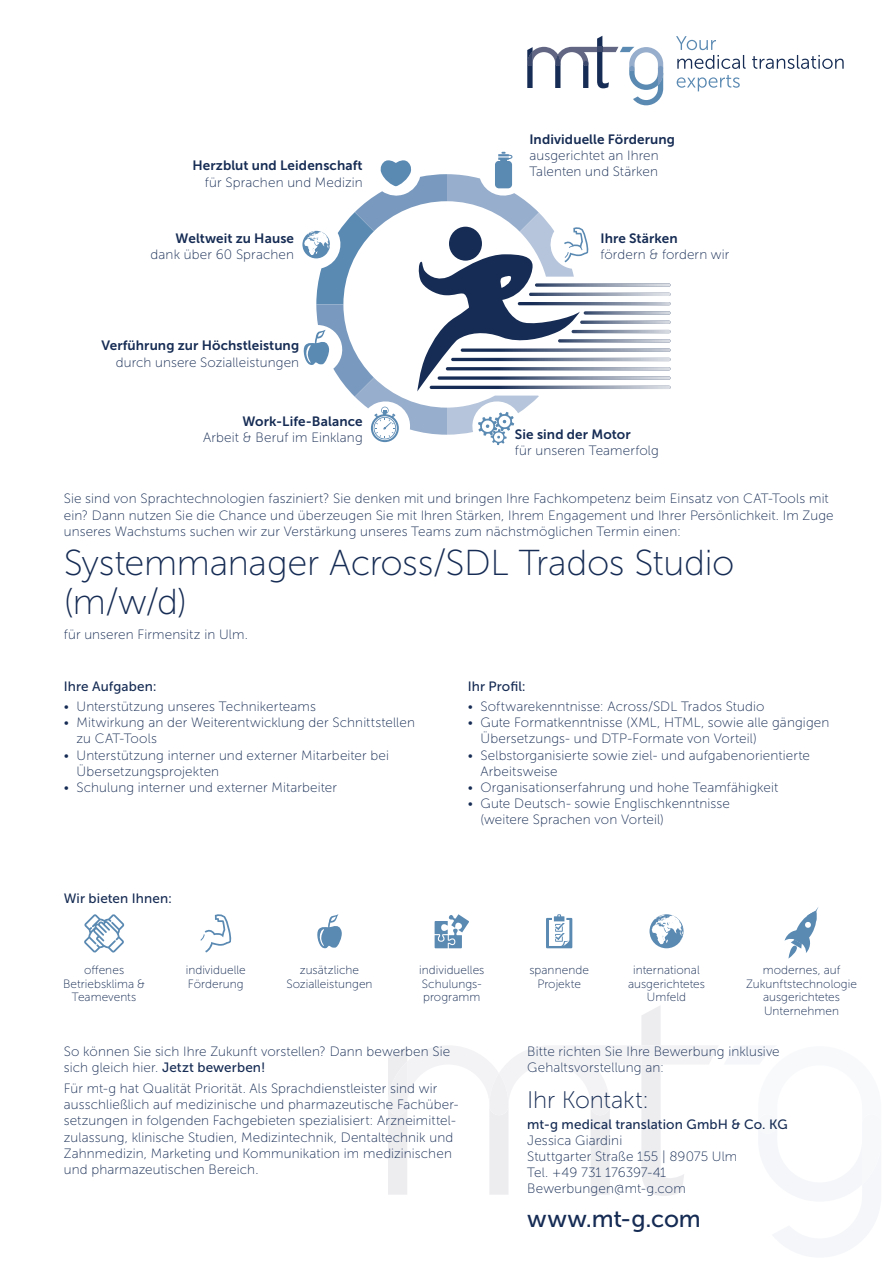
<style>
.page{position:relative;width:893px;height:1263px;background:#fff}
.page>*{position:absolute;margin:0;border:0;box-sizing:border-box;transform-origin:0 0}
.t1{font:36px/39px "Museo Sans 100";letter-spacing:-.01em;color:#162c54}
.t2{font:24px "Museo Sans 500";letter-spacing:-.005em;color:#162c54}
.t3{font:24px "Museo Sans 100";letter-spacing:-.005em;color:#162c54}
.t4{font:13.5px/16.2px "Museo Sans 100";letter-spacing:.01em;color:#162c54}
.t5{font:13.5px "Museo Sans 700";letter-spacing:.01em;color:#162c54}
.t6{font:13.5px "Museo Sans 500";letter-spacing:.01em;color:#162c54}
.t7{font:12px/13.5px "Museo Sans 100";letter-spacing:.005em;color:#162c54;text-align:center}
.s1{font-family:"Museo Sans 500"}
</style>
<div class="page">
<hr style="left:529px;top:293px;width:142px;height:3px;background:#162c54;border-radius:2px">
<svg style="left:535px;top:283px;width:136px;height:4px"></svg>
<hr style="left:518px;top:302px;width:153px;height:3px;background:#162c54;border-radius:2px">
<svg style="left:584px;top:311px;width:87px;height:4px"></svg>
<hr style="left:580px;top:321px;width:91px;height:3px;background:#162c54;border-radius:2px">
<hr style="left:572px;top:330px;width:99px;height:3px;background:#162c54;border-radius:2px">
<hr style="left:558px;top:339px;width:113px;height:3px;background:#162c54;border-radius:2px">
<svg style="left:461px;top:348px;width:210px;height:4px"></svg>
<hr style="left:451px;top:358px;width:220px;height:3px;background:#162c54;border-radius:2px">
<hr style="left:446px;top:367px;width:225px;height:3px;background:#162c54;border-radius:2px">
<svg style="left:438px;top:376px;width:233px;height:4px"></svg>
<hr style="left:430px;top:386px;width:241px;height:3px;background:#162c54;border-radius:2px">
<svg style="left:302px;top:152px;width:287px;height:293px"></svg>
<svg style="left:388px;top:1006px;width:493px;height:251px"></svg>
<svg style="left:676px;top:36px;width:70px;height:33px"></svg>
<svg style="left:752px;top:55px;width:92px;height:14px"></svg>
<svg style="left:677px;top:75px;width:63px;height:16px"></svg>
<svg style="left:527px;top:36px;width:136px;height:69px"></svg>
<div style="left:555px;top:55px;width:5px;height:11px;background:#3c486b;border-radius:3px"></div>
<svg style="left:317px;top:914px;width:25px;height:35px"></svg>
<svg style="left:200px;top:914px;width:32px;height:38px"></svg>
<svg style="left:84px;top:914px;width:40px;height:39px"></svg>
<svg style="left:650px;top:914px;width:34px;height:34px"></svg>
<svg style="left:546px;top:914px;width:26px;height:34px"></svg>
<svg style="left:435px;top:914px;width:34px;height:34px"></svg>
<svg style="left:784px;top:907px;width:35px;height:52px"></svg>
<p class="t5" style="left:192px;top:158px;width:172px">Herzblut und Leidenschaft</p>
<p class="t4" style="left:205px;top:174px;width:159px">für Sprachen und Medizin</p>
<p class="t5" style="left:176px;top:231px;width:120px">Weltweit zu Hause</p>
<p class="t4" style="left:151px;top:247px;width:145px">dank über 60 Sprachen</p>
<p class="t5" style="left:101px;top:338px;width:199px">Verführung zur Höchstleistung</p>
<p class="t4" style="left:116px;top:354px;width:185px">durch unsere Sozialleistungen</p>
<p class="t5" style="left:242px;top:414px;width:122px">Work-Life-Balance</p>
<p class="t4" style="left:203px;top:430px;width:161px">Arbeit &amp; Beruf im Einklang</p>
<p class="t5" style="left:529px;top:132px;width:147px">Individuelle Förderung</p>
<p class="t4" style="left:529px;top:148px;width:131px">ausgerichtet an Ihren<br>Talenten und Stärken</p>
<p class="t5" style="left:600px;top:231px;width:79px">Ihre Stärken</p>
<p class="t4" style="left:600px;top:247px;width:131px">fördern &amp; fordern wir</p>
<p class="t5" style="left:515px;top:427px;width:117px">Sie sind der Motor</p>
<p class="t4" style="left:515px;top:443px;width:145px">für unseren Teamerfolg</p>
<p class="t4" style="left:64px;top:491px;width:771px">Sie sind von Sprachtechnologien fasziniert? Sie denken mit und bringen Ihre Fachkompetenz beim Einsatz von CAT-Tools mit ein? Dann nutzen Sie die Chance und überzeugen Sie mit Ihren Stärken, Ihrem Engagement und Ihrer Persönlichkeit. Im Zuge unseres Wachstums suchen wir zur Verstärkung unseres Teams zum nächstmöglichen Termin einen:</p>
<h1 class="t1" style="left:64px;top:543px;width:672px">Systemmanager Across/SDL Trados Studio (m/w/d)</h1>
<p class="t4" style="left:64px;top:626px;width:186px">für unseren Firmensitz in Ulm.</p>
<p class="t6" style="left:64px;top:678px;width:94px">Ihre Aufgaben:</p>
<p class="t4" style="left:64px;top:698px;width:254px">• Unterstützung unseres Technikerteams</p>
<p class="t4" style="left:77px;top:715px;width:340px;text-indent:-13px">• Mitwirkung an der Weiterentwicklung der Schnittstellen zu CAT-Tools</p>
<p class="t4" style="left:77px;top:747px;width:314px;text-indent:-13px">• Unterstützung interner und externer Mitarbeiter bei<br>Übersetzungsprojekten</p>
<p class="t4" style="left:64px;top:779px;width:275px">• Schulung interner und externer Mitarbeiter</p>
<p class="t6" style="left:64px;top:891px;width:110px">Wir bieten Ihnen:</p>
<p class="t6" style="left:468px;top:678px;width:60px">Ihr Profil:</p>
<p class="t4" style="left:468px;top:698px;width:298px">• Softwarekenntnisse: Across/SDL Trados Studio</p>
<p class="t4" style="left:480px;top:715px;width:350px;text-indent:-13px">• Gute Formatkenntnisse (XML, HTML, sowie alle gängigen<br>Übersetzungs- und DTP-Formate von Vorteil)</p>
<p class="t4" style="left:480px;top:747px;width:331px;text-indent:-13px">• Selbstorganisierte sowie ziel- und aufgabenorientierte<br>Arbeitsweise</p>
<p class="t4" style="left:468px;top:779px;width:312px">• Organisationserfahrung und hohe Teamfähigkeit</p>
<p class="t4" style="left:480px;top:796px;width:251px;text-indent:-13px">• Gute Deutsch- sowie Englischkenntnisse (weitere Sprachen von Vorteil)</p>
<p class="t7" style="left:63px;top:963px;width:84px">offenes<br>Betriebsklima &amp;<br>Teamevents</p>
<p class="t7" style="left:186px;top:963px;width:62px;text-align:left">individuelle<br>Förderung</p>
<p class="t7" style="left:286px;top:963px;width:88px">zusätzliche<br>Sozialleistungen</p>
<p class="t7" style="left:419px;top:963px;width:67px;text-align:left">individuelles<br>Schulungs&shy;programm</p>
<p class="t7" style="left:529px;top:963px;width:61px">spannende<br>Projekte</p>
<p class="t7" style="left:628px;top:963px;width:79px">international ausgerichtetes<br>Umfeld</p>
<p class="t7" style="left:746px;top:963px;width:112px">modernes, auf<br>Zukunftstechnologie ausgerichtetes<br>Unternehmen</p>
<p class="t4" style="left:527px;top:1044px;width:254px">Bitte richten Sie Ihre Bewerbung inklusive<br>Gehaltsvorstellung an:</p>
<h2 class="t3" style="left:527px;top:1087px;width:123px">Ihr Kontakt:</h2>
<p class="t6" style="left:527px;top:1116px;width:262px">mt-g medical translation GmbH &amp; Co. KG</p>
<p class="t4" style="left:527px;top:1132px;width:212px">Jessica Giardini<br>Stuttgarter Straße 155 | 89075 Ulm<br>Tel. +49 731 176397-41<br>Bewerbungen@mt-g.com</p>
<h2 class="t2" style="left:527px;top:1205px;width:175px">www.mt-g.com</h2>
<p class="t4" style="left:64px;top:1044px;width:388px">So können Sie sich Ihre Zukunft vorstellen? Dann bewerben Sie sich gleich hier. <span class="s1">Jetzt bewerben!</span></p>
<p class="t4" style="left:64px;top:1080px;width:396px">Für mt-g hat Qualität Priorität. Als Sprachdienstleister sind wir ausschließlich auf medizinische und pharmazeutische Fachüber&shy;setzungen in folgenden Fachgebieten spezialisiert: Arzneimittel&shy;zulassung, klinische Studien, Medizintechnik, Dentaltechnik und Zahnmedizin, Marketing und Kommunikation im medizinischen und pharmazeutischen Bereich.</p>
</div>
